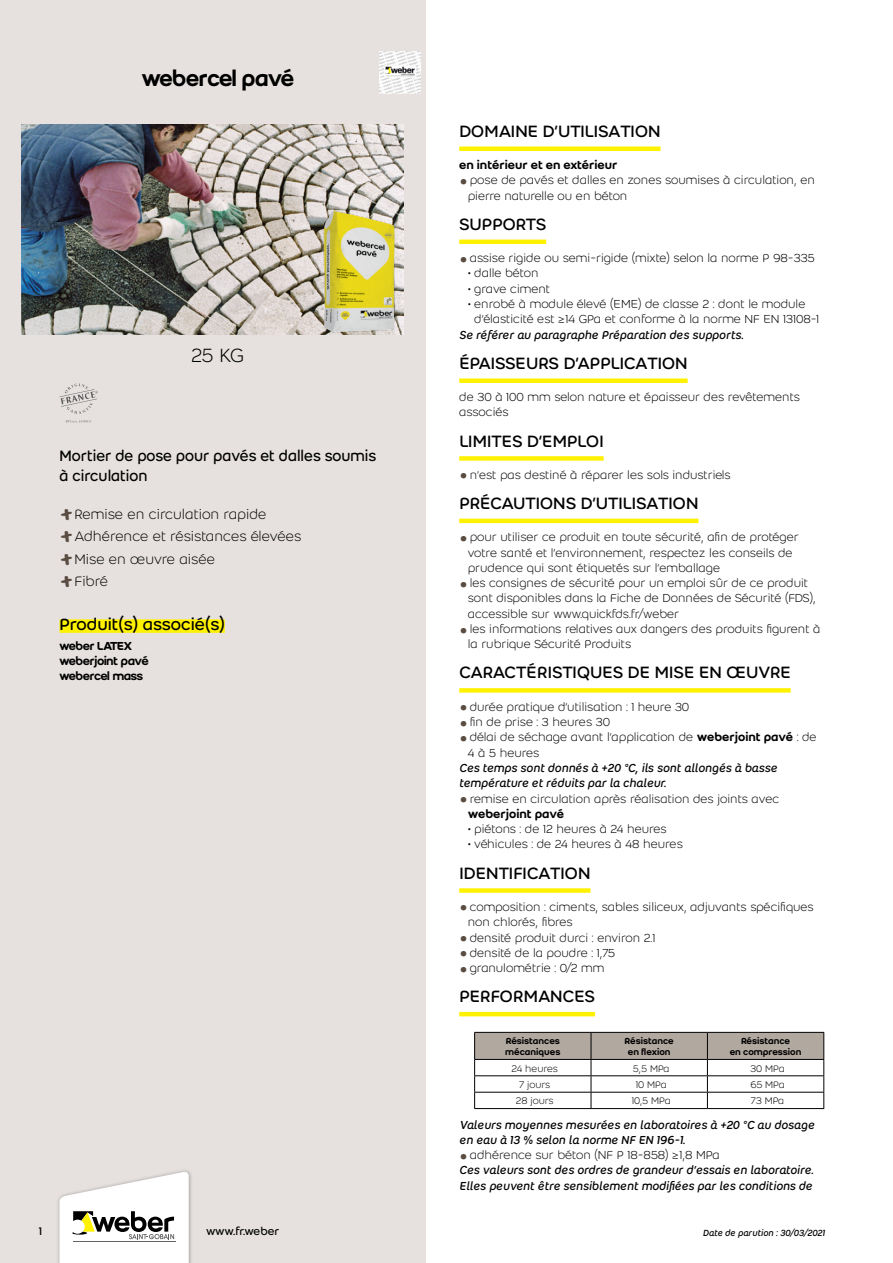
<style>
.page{position:relative;width:893px;height:1263px;background:#fff}
.page>*{position:absolute;margin:0;border:0;box-sizing:border-box;transform-origin:0 0}
.t1{font:24px "Weber Name";letter-spacing:-.01em;color:#000}
.t2{font:300 21px "Weber";color:#000}
.t3{font:18px "Weber";color:#000}
.t4{font:16.5px/19.8px "Weber";color:#000;scale:.95 1}
.t5{font:300 15px/22.2px "Weber";color:#000}
.t6{font:300 12.75px/15.3px "Weber";color:#000}
.t7{font:italic 12.75px/15.3px "Weber";color:#000}
.t8{font:12.75px/15.3px "Weber Name";color:#000}
.t9{font:500 12.75px "Weber";color:#000}
.t10{font:12px "Weber";letter-spacing:-.01em;color:#000}
.t11{font:300 10.5px "Weber";color:#000}
.t12{font:500 9.75px/11.2px "Weber";color:#000;text-align:center}
.t13{font:italic 9.75px "Weber";color:#000}
.s1{font-family:"Weber Brush";font-weight:400;font-size:16.5px;color:#5a4c40}
.s2{font-size:34.5px;color:#5a4c40}
.s3{font-weight:500}
.s4{font-weight:300;font-style:normal;font-size:34.5px;color:#5a4c40}
.s5{font-weight:300;font-style:normal}
</style>
<div class="page">
<div style="left:0;top:0;width:425px;height:1263px;background:#e6e1de"></div>
<img style="left:58px;top:1170px;width:134px;height:93px">
<svg style="left:59px;top:1171px;width:130px;height:92px"></svg>
<hr style="left:459px;top:147px;width:202px;height:4px;background:#fff200">
<hr style="left:459px;top:240px;width:87px;height:4px;background:#fff200">
<div style="left:459px;top:378px;width:229px;height:5px;background:#fff200"></div>
<div style="left:459px;top:456px;width:145px;height:5px;background:#fff200"></div>
<hr style="left:459px;top:519px;width:239px;height:4px;background:#fff200">
<div style="left:459px;top:688px;width:332px;height:5px;background:#fff200"></div>
<div style="left:459px;top:888px;width:131px;height:5px;background:#fff200"></div>
<hr style="left:459px;top:1012px;width:136px;height:4px;background:#fff200">
<hr style="left:474px;top:1108px;width:117px;height:1px;background:#000">
<hr style="left:591px;top:1108px;width:116px;height:1px;background:#000">
<svg style="left:474px;top:1032px;width:350px;height:76px"></svg>
<hr style="left:707px;top:1108px;width:117px;height:1px;background:#000">
<div style="left:60px;top:619px;width:165px;height:14px;background:#fff200"></div>
<img style="left:379px;top:52px;width:41px;height:41px">
<svg style="left:66px;top:420px;width:25px;height:3px"></svg>
<svg style="left:60px;top:384px;width:38px;height:30px"></svg>
<img style="left:21px;top:124px;width:383px;height:211px">
<img style="left:322px;top:209px;width:73px;height:126px">
<h1 class="t1" style="left:142px;top:64px;width:154px">WEBERCEL PAVÉ</h1>
<h2 class="t2" style="left:191px;top:344px;width:55px">25 kg</h2>
<p class="t4" style="left:60px;top:446px;width:335px">MORTIER DE POSE POUR PAVÉS ET DALLES SOUMIS<br>À CIRCULATION</p>
<p class="t5" style="left:60px;top:503px;width:243px"><span class="s1">+</span>Remise en circulation rapide <span class="s1">+</span>Adhérence et résistances élevées <span class="s1">+</span>Mise en œuvre aisée<br><span class="s1">+</span>Fibré</p>
<h3 class="t3" style="left:60px;top:614px;width:167px">PRODUIT(S) ASSOCIÉ(S)</h3>
<p class="t8" style="left:60px;top:638px;width:90px">WEBER LATEX<br>WEBERJOINT PAVÉ<br>WEBERCEL MASS</p>
<p class="t10" style="left:39px;top:1224px;width:5px">1</p>
<p class="t10" style="left:206px;top:1224px;width:75px">WWW.FR.WEBER</p>
<h3 class="t3" style="left:459px;top:121px;width:203px">DOMAINE D’UTILISATION</h3>
<p class="t9" style="left:459px;top:157px;width:160px">en intérieur et en extérieur</p>
<p class="t6" style="left:468px;top:173px;width:349px;text-indent:-8px"><span class="s2">•</span> pose de pavés et dalles en zones soumises à circulation, en pierre naturelle ou en béton</p>
<h3 class="t3" style="left:459px;top:214px;width:88px">SUPPORTS</h3>
<p class="t6" style="left:459px;top:251px;width:357px"><span class="s2">•</span> assise rigide ou semi-rigide (mixte) selon la norme P 98-335</p>
<p class="t6" style="left:468px;top:266px;width:72px">• dalle béton</p>
<p class="t6" style="left:468px;top:281px;width:84px">• grave ciment</p>
<p class="t6" style="left:474px;top:296px;width:346px;text-indent:-6px">• enrobé à module élevé (EME) de classe 2 : dont le module d’élasticité est ≥14 GPa et conforme à la norme NF EN 13108-1</p>
<p class="t7" style="left:459px;top:327px;width:286px">Se référer au paragraphe Préparation des supports.</p>
<h3 class="t3" style="left:459px;top:353px;width:230px">ÉPAISSEURS D’APPLICATION</h3>
<p class="t6" style="left:459px;top:389px;width:342px">de 30 à 100 mm selon nature et épaisseur des revêtements associés</p>
<h3 class="t3" style="left:459px;top:430px;width:146px">LIMITES D’EMPLOI</h3>
<p class="t6" style="left:459px;top:467px;width:273px"><span class="s2">•</span> n’est pas destiné à réparer les sols industriels</p>
<h3 class="t3" style="left:459px;top:493px;width:241px">PRÉCAUTIONS D’UTILISATION</h3>
<p class="t6" style="left:468px;top:530px;width:333px;text-indent:-8px"><span class="s2">•</span> pour utiliser ce produit en toute sécurité, afin de protéger votre santé et l’environnement, respectez les conseils de prudence qui sont étiquetés sur l’emballage</p>
<p class="t6" style="left:468px;top:575px;width:349px;text-indent:-8px"><span class="s2">•</span> les consignes de sécurité pour un emploi sûr de ce produit sont disponibles dans la Fiche de Données de Sécurité (FDS), accessible sur www.quickfds.fr/weber</p>
<p class="t6" style="left:468px;top:621px;width:354px;text-indent:-8px"><span class="s2">•</span> les informations relatives aux dangers des produits figurent à la rubrique Sécurité Produits</p>
<h3 class="t3" style="left:459px;top:662px;width:333px">CARACTÉRISTIQUES DE MISE EN ŒUVRE</h3>
<p class="t6" style="left:459px;top:699px;width:232px"><span class="s2">•</span> durée pratique d’utilisation : 1 heure 30</p>
<p class="t6" style="left:459px;top:714px;width:152px"><span class="s2">•</span> fin de prise : 3 heures 30</p>
<p class="t6" style="left:468px;top:730px;width:350px;text-indent:-8px"><span class="s2">•</span> délai de séchage avant l’application de <span class="s3">weberjoint pavé</span> : de<br>4 à 5 heures</p>
<p class="t7" style="left:459px;top:760px;width:320px">Ces temps sont donnés à +20 °C, ils sont allongés à basse température et réduits par la chaleur.</p>
<p class="t6" style="left:468px;top:791px;width:313px;text-indent:-8px"><span class="s2">•</span> remise en circulation après réalisation des joints avec <span class="s3">weberjoint pavé</span></p>
<p class="t6" style="left:468px;top:821px;width:200px">• piétons : de 12 heures à 24 heures</p>
<p class="t6" style="left:468px;top:837px;width:216px">• véhicules : de 24 heures à 48 heures</p>
<h3 class="t3" style="left:459px;top:862px;width:133px">IDENTIFICATION</h3>
<p class="t6" style="left:468px;top:899px;width:348px;text-indent:-8px"><span class="s2">•</span> composition : ciments, sables siliceux, adjuvants spécifiques non chlorés, fibres</p>
<p class="t6" style="left:459px;top:930px;width:198px"><span class="s2">•</span> densité produit durci : environ 2.1</p>
<p class="t6" style="left:459px;top:945px;width:157px"><span class="s2">•</span> densité de la poudre : 1,75</p>
<p class="t6" style="left:459px;top:960px;width:147px"><span class="s2">•</span> granulométrie : 0/2 mm</p>
<h3 class="t3" style="left:459px;top:986px;width:137px">PERFORMANCES</h3>
<p class="t12" style="left:505px;top:1035px;width:57px;text-align:left">Résistances mécaniques</p>
<p class="t12" style="left:625px;top:1035px;width:51px">Résistance en flexion</p>
<p class="t12" style="left:730px;top:1035px;width:73px">Résistance<br>en compression</p>
<p class="t11" style="left:512px;top:1062px;width:48px">24 heures</p>
<p class="t11" style="left:633px;top:1062px;width:38px">5,5 MPa</p>
<p class="t11" style="left:750px;top:1062px;width:36px">30 MPa</p>
<p class="t11" style="left:519px;top:1079px;width:33px">7 jours</p>
<p class="t11" style="left:636px;top:1079px;width:32px">10 MPa</p>
<p class="t11" style="left:750px;top:1079px;width:36px">65 MPa</p>
<p class="t11" style="left:516px;top:1095px;width:39px">28 jours</p>
<p class="t11" style="left:632px;top:1095px;width:41px">10,5 MPa</p>
<p class="t11" style="left:751px;top:1095px;width:35px">73 MPa</p>
<p class="t7" style="left:459px;top:1117px;width:357px">Valeurs moyennes mesurées en laboratoires à +20 °C au dosage en eau à 13 % selon la norme NF EN 196-1.</p>
<p class="t7" style="left:459px;top:1147px;width:356px"><span class="s4">•</span> <span class="s5">adhérence sur béton (NF P 18-858) ≥1,8 MPa<br></span>Ces valeurs sont des ordres de grandeur d’essais en laboratoire.<br>Elles peuvent être sensiblement modifiées par les conditions de</p>
<p class="t13" style="left:703px;top:1227px;width:124px">Date de parution : 30/03/2021</p>
</div>
